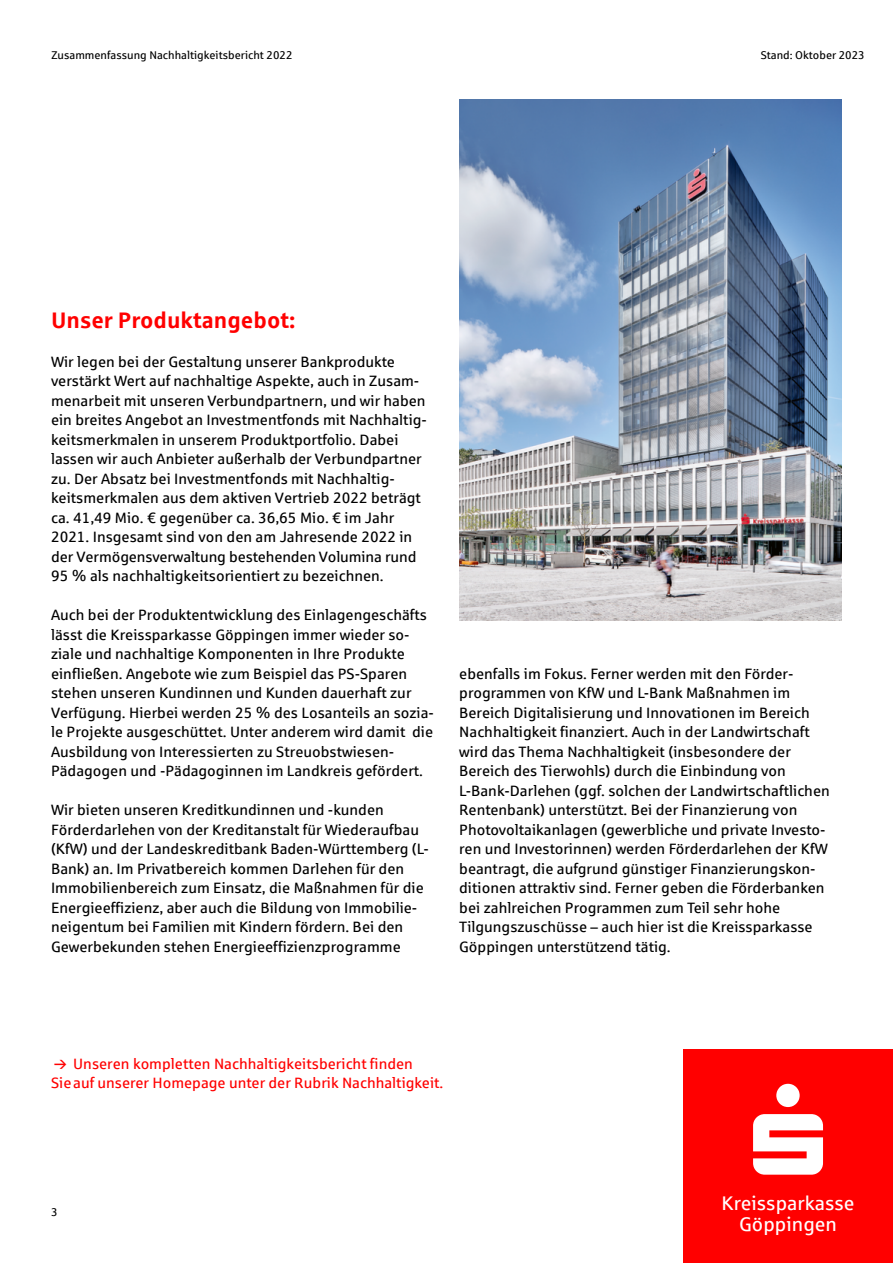
<style>
.page{position:relative;width:893px;height:1263px;background:#fff}
.page>*{position:absolute;margin:0;border:0;box-sizing:border-box;transform-origin:0 0}
.t1{font:700 22.5px "Sparkasse Rg";color:#f00}
.t2{font:19.8px/21px "Sparkasse Rg";color:#fff;text-align:center}
.t3{font:15px/19.5px "Sparkasse Rg";color:#000}
.t4{font:15px/19.8px "Sparkasse Rg";color:#f00;text-align:center}
.t5{font:11.25px "Sparkasse Rg";color:#000}
</style>
<div class="page">
<div style="left:683px;top:1049px;width:210px;height:214px;background:#f00"></div>
<svg style="left:753px;top:1084px;width:70px;height:91px"></svg>
<img style="left:459px;top:100px;width:383px;height:520px">
<p class="t5" style="left:51px;top:48px;width:243px">Zusammenfassung Nachhaltigkeitsbericht 2022</p>
<p class="t5" style="left:761px;top:48px;width:106px">Stand: Oktober 2023</p>
<h1 class="t1" style="left:51px;top:305px;width:246px">Unser Produktangebot:</h1>
<p class="t3" style="left:51px;top:351px;width:377px">Wir legen bei der Gestaltung unserer Bankprodukte verstärkt Wert auf nachhaltige Aspekte, auch in Zusam&shy;menarbeit mit unseren Verbundpartnern, und wir haben ein breites Angebot an Investmentfonds mit Nachhaltig&shy;keitsmerkmalen in unserem Produktportfolio. Dabei lassen wir auch Anbieter außerhalb der Verbundpartner zu. Der Absatz bei Investmentfonds mit Nachhaltig&shy;keitsmerkmalen aus dem aktiven Vertrieb 2022 beträgt ca. 41,49 Mio. € gegenüber ca. 36,65 Mio. € im Jahr 2021. Insgesamt sind von den am Jahresende 2022 in der Vermögensverwaltung bestehenden Volumina rund 95 % als nachhaltigkeitsorientiert zu bezeichnen.</p>
<p class="t3" style="left:51px;top:605px;width:384px">Auch bei der Produktentwicklung des Einlagengeschäfts lässt die Kreissparkasse Göppingen immer wieder so&shy;ziale und nachhaltige Komponenten in Ihre Produkte einfließen. Angebote wie zum Beispiel das PS-Sparen stehen unseren Kundinnen und Kunden dauerhaft zur Verfügung. Hierbei werden 25 % des Losanteils an sozia&shy;le Projekte ausgeschüttet. Unter anderem wird damit die Ausbildung von Interessierten zu Streuobstwiesen-Pädagogen und -Pädagoginnen im Landkreis gefördert.</p>
<p class="t3" style="left:51px;top:800px;width:379px">Wir bieten unseren Kreditkundinnen und -kunden Förderdarlehen von der Kreditanstalt für Wiederaufbau (KfW) und der Landeskreditbank Baden-Württemberg (L-Bank) an. Im Privatbereich kommen Darlehen für den Immobilienbereich zum Einsatz, die Maßnahmen für die Energieeffizienz, aber auch die Bildung von Immobilie&shy;neigentum bei Familien mit Kindern fördern. Bei den Gewerbekunden stehen Energieeffizienzprogramme</p>
<p class="t3" style="left:459px;top:663px;width:372px">ebenfalls im Fokus. Ferner werden mit den Förder&shy;programmen von KfW und L-Bank Maßnahmen im Bereich Digitalisierung und Innovationen im Bereich Nachhaltigkeit finanziert. Auch in der Landwirtschaft wird das Thema Nachhaltigkeit (insbesondere der Bereich des Tierwohls) durch die Einbindung von L-Bank-Darlehen (ggf. solchen der Landwirtschaftlichen Rentenbank) unterstützt. Bei der Finanzierung von Photovoltaikanlagen (gewerbliche und private Investo&shy;ren und Investorinnen) werden Förderdarlehen der KfW beantragt, die aufgrund günstiger Finanzierungskon&shy;ditionen attraktiv sind. Ferner geben die Förderbanken bei zahlreichen Programmen zum Teil sehr hohe Tilgungszuschüsse – auch hier ist die Kreissparkasse Göppingen unterstützend tätig.</p>
<p class="t4" style="left:51px;top:1053px;width:394px">Unseren kompletten Nachhaltigkeitsbericht finden<br>Sieauf unserer Homepage unter der Rubrik Nachhaltigkeit.</p>
<p class="t5" style="left:51px;top:1205px;width:8px">3</p>
<h2 class="t2" style="left:722px;top:1192px;width:134px">Kreissparkasse<br>Göppingen</h2>
</div>
